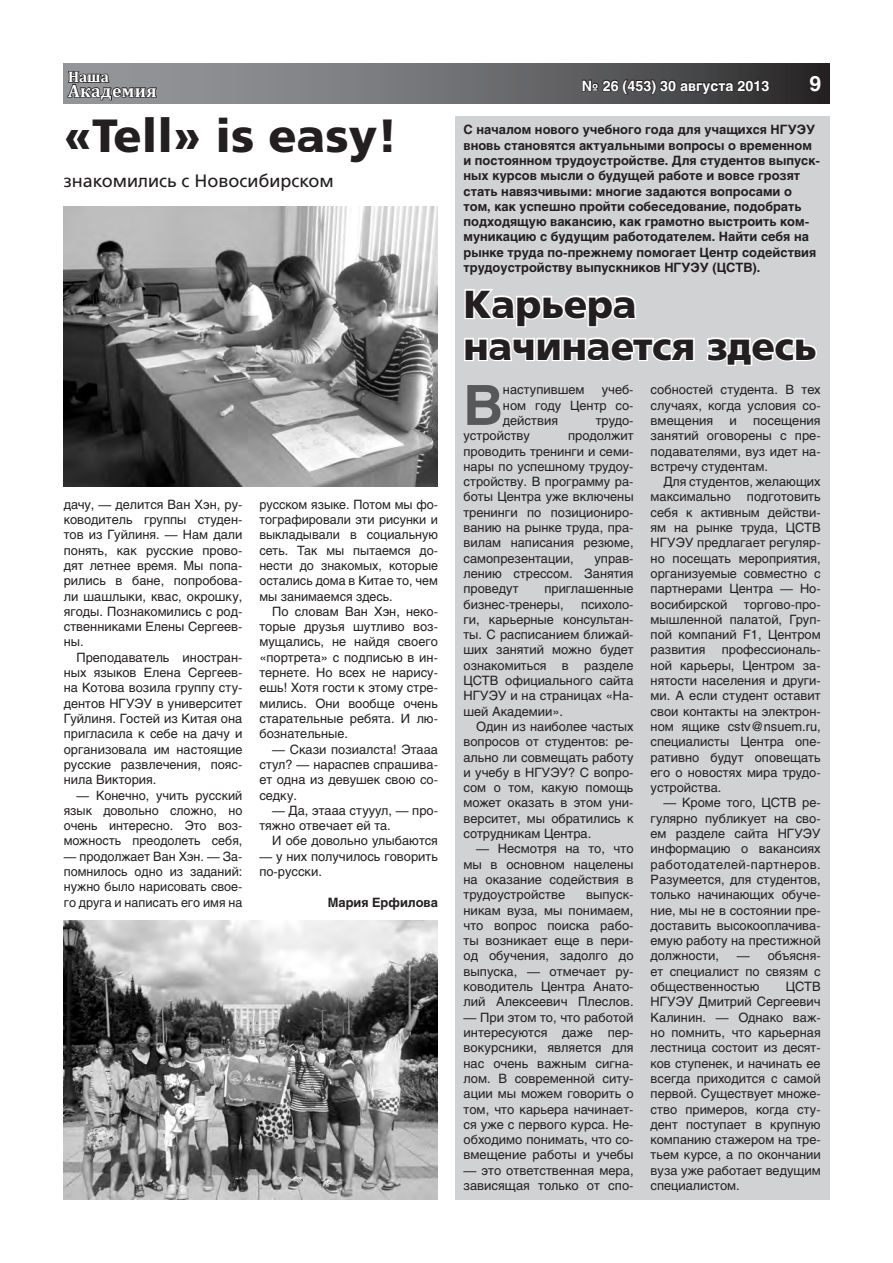
<style>
.page{position:relative;width:893px;height:1263px;background:#fff}
.page>*{position:absolute;margin:0;border:0;box-sizing:border-box;transform-origin:0 0}
.t1{font:700 54.9px "Helios";color:#57585a}
.t2{font:700 46.5px "AG Foreigner";color:#231f20}
.t3{font:700 39px/42px "AG Foreigner";color:#231f20}
.t4{font:700 21px "Helios";color:#fff}
.t5{font:18px "AG Foreigner";color:#231f20}
.t6{font:700 17.85px "Cambria";letter-spacing:.02em;color:#fff}
.t7{font:700 15.3px "Cambria";color:#fff}
.t8{font:700 14.25px "Helios";color:#fff}
.t9{font:12.75px/15.3px "Helios";color:#231f20;text-align:justify}
.t10{font:700 12.75px/15.3px "Helios";color:#231f20}
</style>
<div class="page">
<svg style="left:64px;top:64px;width:765px;height:39px;background:#6b6c6f"></svg>
<svg style="left:66px;top:70px;width:92px;height:31px;background:#6b6b6d"></svg>
<svg style="left:581px;top:77px;width:189px;height:22px;background:#3c3b3d"></svg>
<div style="left:455px;top:116px;width:374px;height:1083px;background:#d1d2d4"></div>
<svg style="left:464px;top:289px;width:231px;height:73px"></svg>
<svg style="left:706px;top:337px;width:111px;height:29px"></svg>
<img style="left:64px;top:206px;width:374px;height:281px">
<img style="left:64px;top:920px;width:374px;height:279px">
<p class="t7" style="left:68px;top:66px;width:42px">Наша</p>
<h3 class="t6" style="left:68px;top:78px;width:90px">Академия</h3>
<p class="t8" style="left:582px;top:77px;width:189px">№ 26 (453) 30 августа 2013</p>
<h3 class="t4" style="left:809px;top:71px;width:13px">9</h3>
<h2 class="t2" style="left:64px;top:110px;width:335px">«Tell» is easy!</h2>
<h3 class="t5" style="left:64px;top:171px;width:271px">знакомились с Новосибирском</h3>
<p class="t10" style="left:463px;top:122px;width:358px">С началом нового учебного года для учащихся НГУЭУ вновь становятся актуальными вопросы о временном и постоянном трудоустройстве. Для студентов выпуск&shy;ных курсов мысли о будущей работе и вовсе грозят стать навязчивыми: многие задаются вопросами о том, как успешно пройти собеседование, подобрать подходящую вакансию, как грамотно выстроить ком&shy;муникацию с будущим работодателем. Найти себя на рынке труда по-прежнему помогает Центр содействия трудоустройству выпускников НГУЭУ (ЦСТВ).</p>
<p class="t9" style="left:64px;top:496px;width:180px">дачу, — делится Ван Хэн, ру&shy;ководитель группы студен&shy;тов из Гуйлиня. — Нам дали понять, как русские прово&shy;дят летнее время. Мы попа&shy;рились в бане, попробова&shy;ли шашлыки, квас, окрошку, ягоды. Познакомились с род&shy;ственниками Елены Сергеев&shy;ны.</p>
<p class="t9" style="left:64px;top:649px;width:180px;text-indent:13px">Преподаватель иностран&shy;ных языков Елена Сергеев&shy;на Котова возила группу сту&shy;дентов НГУЭУ в университет Гуйлиня. Гостей из Китая она пригласила к себе на дачу и организовала им настоящие русские развлечения, пояс&shy;нила Виктория.</p>
<p class="t9" style="left:64px;top:787px;width:180px;text-indent:13px">— Конечно, учить русский язык довольно сложно, но очень интересно. Это воз&shy;можность преодолеть себя,</p>
<p class="t9" style="left:64px;top:848px;width:180px">— продолжает Ван Хэн. — За&shy;помнилось одно из заданий: нужно было нарисовать свое&shy;го друга и написать его имя на</p>
<p class="t9" style="left:259px;top:496px;width:180px">русском языке. Потом мы фо&shy;тографировали эти рисунки и выкладывали в социальную сеть. Так мы пытаемся до&shy;нести до знакомых, которые остались дома в Китае то, чем мы занимаемся здесь.</p>
<p class="t9" style="left:259px;top:604px;width:180px;text-indent:13px">По словам Ван Хэн, неко&shy;торые друзья шутливо воз&shy;мущались, не найдя своего «портрета» с подписью в ин&shy;тернете. Но всех не нарису&shy;ешь! Хотя гости к этому стре&shy;мились. Они вообще очень старательные ребята. И лю&shy;бознательные.</p>
<p class="t9" style="left:259px;top:741px;width:180px;text-indent:13px">— Скази позиалста! Этааа стул? — нараспев спрашива&shy;ет одна из девушек свою со&shy;седку.</p>
<p class="t9" style="left:259px;top:802px;width:180px;text-indent:13px">— Да, этааа стууул, — про&shy;тяжно отвечает ей та.</p>
<p class="t9" style="left:272px;top:833px;width:167px">И обе довольно улыбаются</p>
<p class="t9" style="left:259px;top:848px;width:180px">— у них получилось говорить по-русски.</p>
<p class="t10" style="left:328px;top:894px;width:112px">Мария Ерфилова</p>
<h3 class="t3" style="left:463px;top:283px;width:354px">Карьера начинается здесь</h3>
<h1 class="t1" style="left:463px;top:373px;width:41px">В</h1>
<p class="t9" style="left:503px;top:382px;width:83px">наступившем</p>
<p class="t9" style="left:503px;top:382px;width:132px;text-indent:99px">учеб&shy;ном году Центр со&shy;действия</p>
<p class="t9" style="left:651px;top:382px;width:172px">собностей студента. В тех случаях, когда условия со&shy;вмещения</p>
<p class="t9" style="left:596px;top:413px;width:39px">трудо-</p>
<p class="t9" style="left:651px;top:413px;width:172px;text-indent:103px">посещения занятий оговорены с пре&shy;подавателями, вуз идет на&shy;встречу студентам.</p>
<p class="t9" style="left:651px;top:474px;width:172px;text-indent:13px">Для студентов, желающих максимально</p>
<p class="t9" style="left:729px;top:413px;width:9px">и</p>
<p class="t9" style="left:463px;top:428px;width:68px">устройству</p>
<p class="t9" style="left:463px;top:428px;width:172px;text-indent:105px">продолжит проводить тренинги и семи&shy;нары по успешному трудоу&shy;стройству. В программу ра&shy;боты Центра уже включены тренинги по позициониро&shy;ванию на рынке труда, пра&shy;вилам написания резюме, самопрезентации,</p>
<p class="t9" style="left:651px;top:489px;width:172px;text-indent:96px">подготовить себя к активным действи&shy;ям на рынке труда, ЦСТВ НГУЭУ предлагает регуляр&shy;но посещать мероприятия, организуемые совместно с партнерами Центра — Но&shy;восибирской</p>
<p class="t9" style="left:463px;top:550px;width:172px;text-indent:131px">управ&shy;лению стрессом. Занятия проведут</p>
<p class="t9" style="left:463px;top:581px;width:172px;text-indent:81px">приглашенные бизнес-тренеры,</p>
<p class="t9" style="left:463px;top:596px;width:172px;text-indent:118px">психоло&shy;ги, карьерные консультан&shy;ты. С расписанием ближай&shy;ших занятий можно будет ознакомиться в разделе ЦСТВ официального сайта НГУЭУ и на страницах «На&shy;шей Академии».</p>
<p class="t9" style="left:463px;top:719px;width:172px;text-indent:13px">Один из наиболее частых вопросов от студентов: ре&shy;ально ли совмещать работу и учебу в НГУЭУ? С вопро&shy;сом о том, какую помощь может оказать в этом уни&shy;верситет, мы обратились к сотрудникам Центра.</p>
<p class="t9" style="left:463px;top:841px;width:172px;text-indent:13px">— Несмотря на то, что мы в основном нацелены на оказание содействия в трудоустройстве</p>
<p class="t9" style="left:651px;top:596px;width:172px;text-indent:93px">торгово-про&shy;мышленной палатой, Груп&shy;пой компаний F1, Центром развития</p>
<p class="t9" style="left:651px;top:642px;width:172px;text-indent:71px">профессиональ&shy;ной карьеры, Центром за&shy;нятости населения и други&shy;ми. А если студент оставит свои контакты на электрон&shy;ном ящике cstv@nsuem.ru, специалисты Центра опе&shy;ративно будут оповещать его о новостях мира трудо&shy;устройства.</p>
<p class="t9" style="left:651px;top:795px;width:172px;text-indent:13px">— Кроме того, ЦСТВ ре&shy;гулярно публикует на сво&shy;ем разделе сайта НГУЭУ информацию о вакансиях работодателей-партнеров.<br>Разумеется, для студентов, только начинающих обуче&shy;ние, мы не в состоянии пре&shy;доставить высокооплачива&shy;емую работу на престижной должности,</p>
<p class="t9" style="left:463px;top:887px;width:172px;text-indent:123px">выпуск&shy;никам вуза, мы понимаем, что вопрос поиска рабо&shy;ты возникает еще в пери&shy;од обучения, задолго до выпуска, — отмечает ру&shy;ководитель Центра Анато&shy;лий Алексеевич Плеслов.</p>
<p class="t9" style="left:463px;top:1009px;width:172px">— При этом то, что работой интересуются даже пер&shy;вокурсники, является для нас очень важным сигна&shy;лом. В современной ситу&shy;ации мы можем говорить о том, что карьера начинает&shy;ся уже с первого курса. Не&shy;обходимо понимать, что со&shy;вмещение работы и учебы</p>
<p class="t9" style="left:463px;top:1162px;width:172px">— это ответственная мера, зависящая только от спо-</p>
<p class="t9" style="left:651px;top:948px;width:172px;text-indent:86px">— объясня&shy;ет специалист по связям с общественностью</p>
<p class="t9" style="left:651px;top:979px;width:172px;text-indent:135px">ЦСТВ НГУЭУ Дмитрий Сергеевич Калинин. — Однако важ&shy;но помнить, что карьерная лестница состоит из десят&shy;ков ступенек, и начинать ее всегда приходится с самой первой. Существует множе&shy;ство примеров, когда сту&shy;дент поступает в крупную компанию стажером на тре&shy;тьем курсе, а по окончании вуза уже работает ведущим специалистом.</p>
</div>
